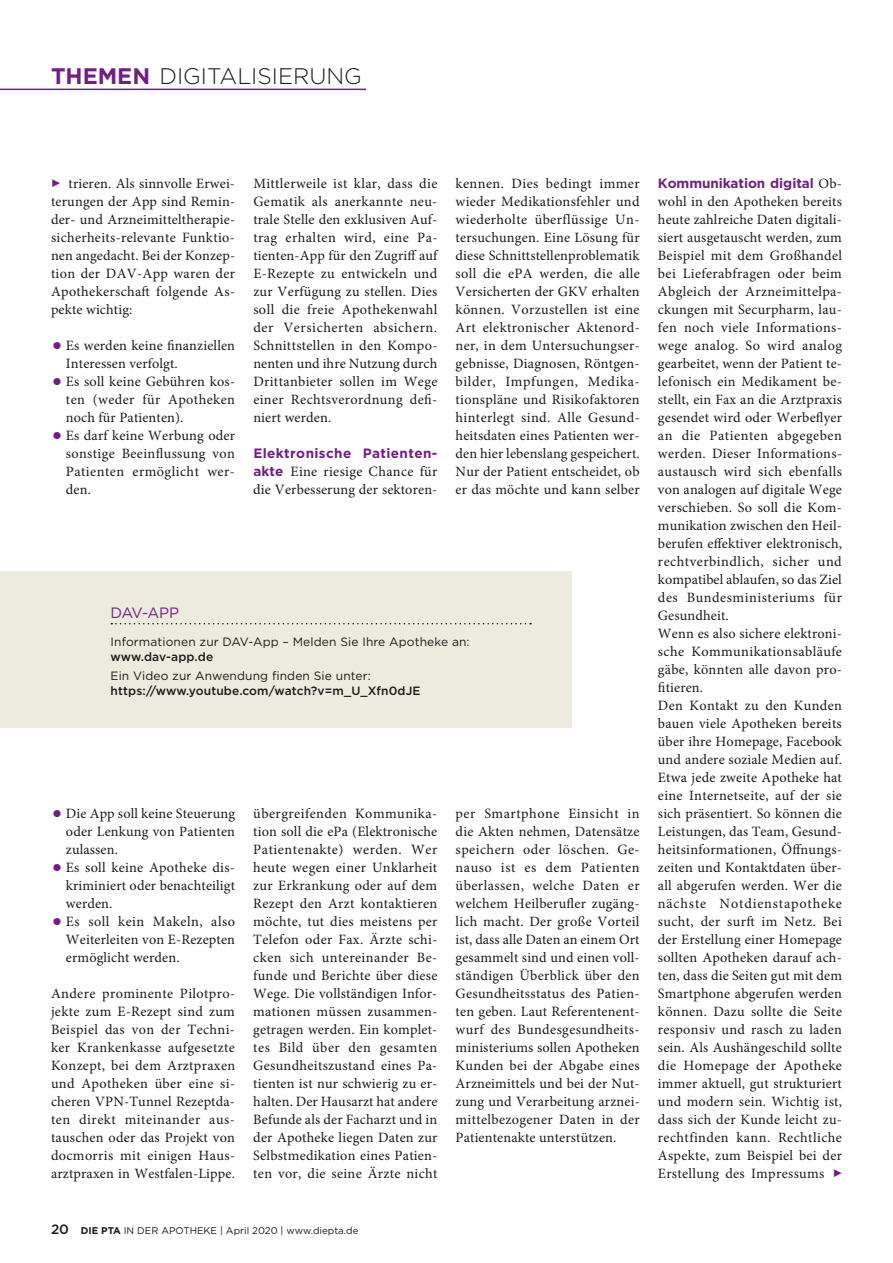
<style>
.page{position:relative;width:893px;height:1263px;background:#fff}
.page>*{position:absolute;margin:0;border:0;box-sizing:border-box;transform-origin:0 0}
.t1{font:300 22.5px "Gotham";color:#1a1a18}
.t2{font:15px "Gotham";letter-spacing:-.035em;color:#6f2082}
.t3{font:14.25px/18px "Minion Pro";letter-spacing:.015em;color:#1a1a18;text-align:justify}
.t4{font:700 13.5px "Gotham";letter-spacing:.03em;color:#6f2082}
.t5{font:700 13.5px "Gotham";letter-spacing:-.005em;color:#6f2082}
.t6{font:12px "Gotham";letter-spacing:.01em;color:#1a1a18}
.t7{font:500 12px "Gotham";letter-spacing:.01em;color:#1a1a18}
.t8{font:9.75px "Gotham";color:#1a1a18}
.s1{font-weight:700;color:#6f2082}
.s2{font-family:"Gotham";font-weight:700;font-size:24px;color:#6f2082}
.s3{font-family:"Gotham";font-weight:700;font-size:13.5px;color:#6f2082}
.s4{font-weight:500;font-size:13.5px}
.s5{font-weight:700}
.s6{font-family:"Minion Pro";font-weight:400;font-size:14.25px;color:#1a1a18}
</style>
<div class="page">
<hr style="left:0;top:89px;width:366px;height:1px;background:#6f2082">
<div style="left:0;top:572px;width:571px;height:156px;background:#edebdd"></div>
<svg style="left:111px;top:623px;width:420px;height:1px"></svg>
<h1 class="t1" style="left:51px;top:62px;width:312px"><span class="s1">THEMEN</span> DIGITALISIERUNG</h1>
<p class="t3" style="left:51px;top:175px;width:186px;text-indent:18px">trieren. Als sinnvolle Erwei&shy;terungen der App sind Remin&shy;der- und Arzneimitteltherapie&shy;sicherheits-relevante Funktio&shy;nen angedacht. Bei der Konzep&shy;tion der DAV-App waren der Apothekerschaft folgende As&shy;pekte wichtig:</p>
<p class="t3" style="left:66px;top:337px;width:171px;text-indent:-15px"><span class="s2">•</span> Es werden keine finanziellen<br>Interessen verfolgt.</p>
<p class="t3" style="left:66px;top:373px;width:171px;text-indent:-15px"><span class="s2">•</span> Es soll keine Gebühren kos&shy;ten (weder für Apotheken noch für Patienten).</p>
<p class="t3" style="left:66px;top:427px;width:171px;text-indent:-15px"><span class="s2">•</span> Es darf keine Werbung oder sonstige Beeinflussung von Patienten ermöglicht wer&shy;den.</p>
<p class="t3" style="left:253px;top:175px;width:186px">Mittlerweile ist klar, dass die Gematik als anerkannte neu&shy;trale Stelle den exklusiven Auf&shy;trag erhalten wird, eine Pa&shy;tienten-App für den Zugriff auf E-Rezepte zu entwickeln und zur Verfügung zu stellen. Dies soll die freie Apothekenwahl der Versicherten absichern.<br>Schnittstellen in den Kompo&shy;nenten und ihre Nutzung durch Drittanbieter sollen im Wege einer Rechtsverordnung defi&shy;niert werden.</p>
<p class="t4" style="left:253px;top:444px;width:186px">Elektronische Patienten-</p>
<p class="t3" style="left:253px;top:463px;width:186px"><span class="s3">akte</span> Eine riesige Chance für die Verbesserung der sektoren-</p>
<p class="t3" style="left:456px;top:175px;width:186px;text-align:left">kennen. Dies bedingt immer wieder Medikationsfehler und wiederholte überflüssige Un&shy;tersuchungen. Eine Lösung für diese Schnittstellenproblematik soll die ePA werden, die alle<br>Versicherten der GKV erhalten können. Vorzustellen ist eine<br>Art elektronischer Aktenord&shy;ner, in dem Untersuchungser&shy;gebnisse, Diagnosen, Röntgen&shy;bilder, Impfungen, Medika&shy;tionspläne und Risikofaktoren hinterlegt sind. Alle Gesund&shy;heitsdaten eines Patienten wer&shy;den hier lebenslang gespeichert.<br>Nur der Patient entscheidet, ob er das möchte und kann selber</p>
<p class="t2" style="left:111px;top:603px;width:70px">DAV-APP</p>
<p class="t6" style="left:111px;top:634px;width:361px">Informationen zur DAV-App – Melden Sie Ihre Apotheke an:</p>
<p class="t7" style="left:111px;top:648px;width:104px">www.dav-app.de</p>
<p class="t6" style="left:111px;top:668px;width:262px">Ein Video zur Anwendung finden Sie unter:</p>
<p class="t7" style="left:111px;top:683px;width:312px">https://www.youtube.com/watch?v=m_U_Xfn0dJE</p>
<p class="t3" style="left:66px;top:805px;width:171px;text-indent:-15px"><span class="s2">•</span> Die App soll keine Steuerung oder Lenkung von Patienten zulassen.</p>
<p class="t3" style="left:66px;top:859px;width:171px;text-indent:-15px"><span class="s2">•</span> Es soll keine Apotheke dis&shy;kriminiert oder benachteiligt werden.</p>
<p class="t3" style="left:66px;top:913px;width:171px;text-indent:-15px"><span class="s2">•</span> Es soll kein Makeln, also Weiterleiten von E-Rezepten ermöglicht werden.</p>
<p class="t3" style="left:51px;top:985px;width:186px">Andere prominente Pilotpro&shy;jekte zum E-Rezept sind zum Beispiel das von der Techni&shy;ker Krankenkasse aufgesetzte Konzept, bei dem Arztpraxen und Apotheken über eine si&shy;cheren VPN-Tunnel Rezeptda&shy;ten direkt miteinander aus&shy;tauschen oder das Projekt von docmorris mit einigen Haus&shy;arztpraxen in Westfalen-Lippe.</p>
<p class="t3" style="left:253px;top:805px;width:186px">übergreifenden Kommunika&shy;tion soll die ePa (Elektronische Patientenakte) werden. Wer heute wegen einer Unklarheit zur Erkrankung oder auf dem Rezept den Arzt kontaktieren möchte, tut dies meistens per Telefon oder Fax. Ärzte schi&shy;cken sich untereinander Be&shy;funde und Berichte über diese Wege. Die vollständigen Infor&shy;mationen müssen zusammen&shy;getragen werden. Ein komplet&shy;tes Bild über den gesamten Gesundheitszustand eines Pa&shy;tienten ist nur schwierig zu er&shy;halten. Der Hausarzt hat andere Befunde als der Facharzt und in der Apotheke liegen Daten zur Selbstmedikation eines Patien&shy;ten vor, die seine Ärzte nicht</p>
<p class="t8" style="left:51px;top:1224px;width:309px"><span class="s4">20</span> <span class="s5">DIE PTA</span> IN DER APOTHEKE | April 2020 | www.diepta.de</p>
<p class="t3" style="left:456px;top:805px;width:186px">per Smartphone Einsicht in die Akten nehmen, Datensätze speichern oder löschen. Ge&shy;nauso ist es dem Patienten überlassen, welche Daten er welchem Heilberufler zugäng&shy;lich macht. Der große Vorteil ist, dass alle Daten an einem Ort gesammelt sind und einen voll&shy;ständigen Überblick über den Gesundheitsstatus des Patien&shy;ten geben. Laut Referentenent&shy;wurf des Bundesgesundheits&shy;ministeriums sollen Apotheken Kunden bei der Abgabe eines Arzneimittels und bei der Nut&shy;zung und Verarbeitung arznei&shy;mittelbezogener Daten in der Patientenakte unterstützen.</p>
<p class="t5" style="left:658px;top:174px;width:186px">Kommunikation digital <span class="s6">Ob-</span></p>
<p class="t3" style="left:658px;top:193px;width:186px;text-align:left">wohl in den Apotheken bereits heute zahlreiche Daten digitali&shy;siert ausgetauscht werden, zum<br>Beispiel mit dem Großhandel bei Lieferabfragen oder beim<br>Abgleich der Arzneimittelpa&shy;ckungen mit Securpharm, lau&shy;fen noch viele Informations&shy;wege analog. So wird analog gearbeitet, wenn der Patient te&shy;lefonisch ein Medikament be&shy;stellt, ein Fax an die Arztpraxis gesendet wird oder Werbeflyer an die Patienten abgegeben werden. Dieser Informations&shy;austausch wird sich ebenfalls von analogen auf digitale Wege verschieben. So soll die Kom&shy;munikation zwischen den Heil&shy;berufen effektiver elektronisch, rechtverbindlich, sicher und kompatibel ablaufen, so das Ziel des Bundesministeriums für<br>Gesundheit.<br>Wenn es also sichere elektroni&shy;sche Kommunikationsabläufe gäbe, könnten alle davon pro&shy;fitieren.<br>Den Kontakt zu den Kunden bauen viele Apotheken bereits über ihre Homepage, Facebook und andere soziale Medien auf.<br>Etwa jede zweite Apotheke hat eine Internetseite, auf der sie sich präsentiert. So können die<br>Leistungen, das Team, Gesund&shy;heitsinformationen, Öffnungs&shy;zeiten und Kontaktdaten über&shy;all abgerufen werden. Wer die nächste Notdienstapotheke sucht, der surft im Netz. Bei der Erstellung einer Homepage sollten Apotheken darauf ach&shy;ten, dass die Seiten gut mit dem<br>Smartphone abgerufen werden können. Dazu sollte die Seite responsiv und rasch zu laden sein. Als Aushängeschild sollte die Homepage der Apotheke immer aktuell, gut strukturiert und modern sein. Wichtig ist, dass sich der Kunde leicht zu&shy;rechtfinden kann. Rechtliche<br>Aspekte, zum Beispiel bei der<br>Erstellung des Impressums</p>
</div>
